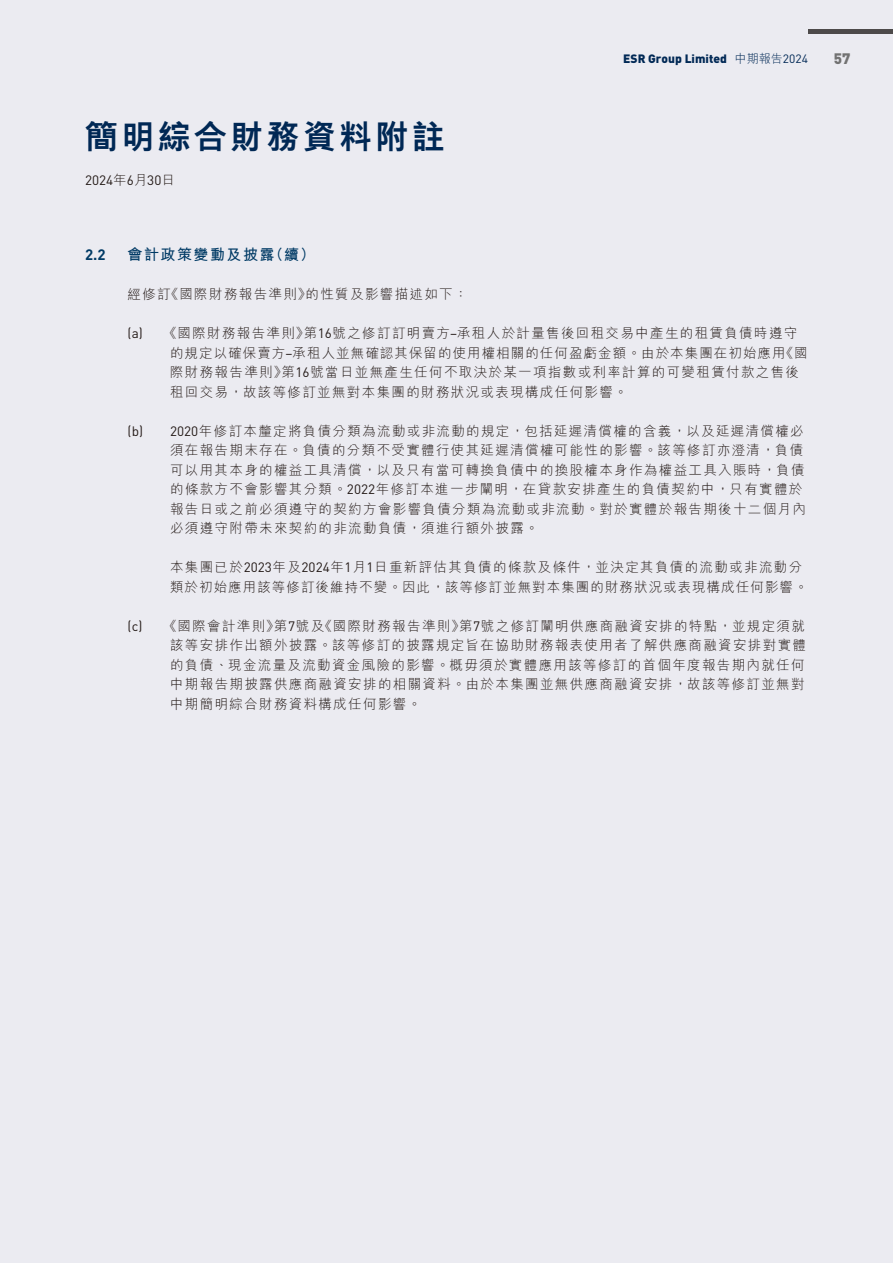
<style>
.page{position:relative;width:893px;height:1263px;background:#ebebf1}
.page>*{position:absolute;margin:0;border:0;box-sizing:border-box;transform-origin:0 0}
.t1{font:800 33px "M Hei HK";letter-spacing:.1em;color:#002855}
.t2{font:700 15px "M Hei HK";letter-spacing:.1em;color:#003a65}
.t3{font:700 15px "DIN Pro";color:#003a65}
.t4{font:900 15px "DIN Pro";color:#727272}
.t5{font:300 13.5px/19.5px "M Hei HK";letter-spacing:.1em;color:#231916}
.t6{font:300 13.5px/19.5px "M Hei HK";letter-spacing:.08em;color:#231916}
.t7{font:13.5px "DIN Pro";color:#231916}
.t8{font:900 12px "DIN Pro";color:#002855}
.s1{font-family:"M Hei HK";font-weight:300}
.s2{font-weight:400}
.s3{font-family:"DIN Pro";font-weight:400}
</style>
<div class="page">
<hr style="left:808px;top:30px;width:85px;height:4px;background:#4d4a4a">
<h1 class="t1" style="left:85px;top:120px;width:361px">簡明綜合財務資料附註</h1>
<p class="t7" style="left:85px;top:171px;width:91px">2024<span class="s1">年</span>6<span class="s1">月</span>30<span class="s1">日</span></p>
<p class="t8" style="left:623px;top:50px;width:186px">ESR Group Limited <span class="s1">中期報告</span><span class="s2">2024</span></p>
<p class="t4" style="left:834px;top:48px;width:18px">57</p>
<p class="t3" style="left:85px;top:244px;width:22px">2.2</p>
<p class="t2" style="left:128px;top:244px;width:189px">會計政策變動及披露（續）</p>
<p class="t5" style="left:128px;top:284px;width:342px">經修訂《國際財務報告準則》的性質及影響描述如下：</p>
<p class="t5" style="left:170px;top:323px;width:639px;text-indent:-43px"><span class="s3">(a)</span> 《國際財務報告準則》第<span class="s3">16</span>號之修訂訂明賣方<span class="s3">–</span>承租人於計量售後回租交易中產生的租賃負債時遵守的規定以確保賣方<span class="s3">–</span>承租人並無確認其保留的使用權相關的任何盈虧金額。由於本集團在初始應用《國際財務報告準則》第<span class="s3">16</span>號當日並無產生任何不取決於某一項指數或利率計算的可變租賃付款之售後租回交易，故該等修訂並無對本集團的財務狀況或表現構成任何影響。</p>
<p class="t5" style="left:170px;top:421px;width:637px;text-indent:-43px"><span class="s3">(b) 2020</span>年修訂本釐定將負債分類為流動或非流動的規定，包括延遲清償權的含義，以及延遲清償權必須在報告期末存在。負債的分類不受實體行使其延遲清償權可能性的影響。該等修訂亦澄清，負債可以用其本身的權益工具清償，以及只有當可轉換負債中的換股權本身作為權益工具入賬時，負債的條款方不會影響其分類。<span class="s3">2022</span>年修訂本進一步闡明，在貸款安排產生的負債契約中，只有實體於報告日或之前必須遵守的契約方會影響負債分類為流動或非流動。對於實體於報告期後十二個月內必須遵守附帶未來契約的非流動負債，須進行額外披露。</p>
<p class="t6" style="left:170px;top:557px;width:639px">本集團已於<span class="s3">2023</span>年及<span class="s3">2024</span>年<span class="s3">1</span>月<span class="s3">1</span>日重新評估其負債的條款及條件，並決定其負債的流動或非流動分類於初始應用該等修訂後維持不變。因此，該等修訂並無對本集團的財務狀況或表現構成任何影響。</p>
<p class="t5" style="left:170px;top:616px;width:637px;text-align:justify;text-indent:-43px"><span class="s3">(c)</span> 《國際會計準則》第<span class="s3">7</span>號及《國際財務報告準則》第<span class="s3">7</span>號之修訂闡明供應商融資安排的特點，並規定須就該等安排作出額外披露。該等修訂的披露規定旨在協助財務報表使用者了解供應商融資安排對實體的負債、現金流量及流動資金風險的影響。概毋須於實體應用該等修訂的首個年度報告期內就任何中期報告期披露供應商融資安排的相關資料。由於本集團並無供應商融資安排，故該等修訂並無對中期簡明綜合財務資料構成任何影響。</p>
</div>
